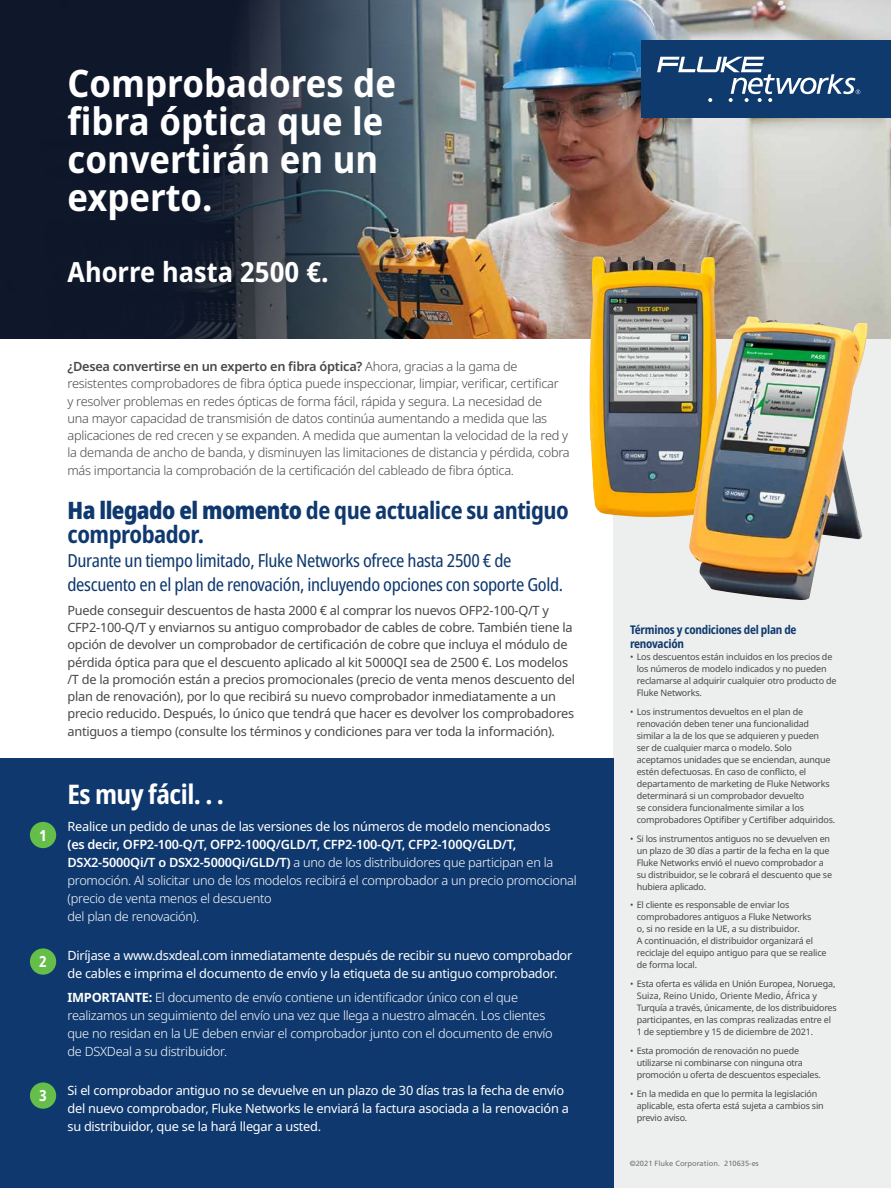
<style>
.page{position:relative;width:891px;height:1188px;background:#fff}
.page>*{position:absolute;margin:0;border:0;box-sizing:border-box;transform-origin:0 0}
.t1{font:700 semi-condensed 37.95px/38px "Noto Sans";color:#fff}
.t2{font:700 semi-condensed 27.75px "Noto Sans";color:#fff}
.t3{font:700 condensed 27px "Noto Sans";letter-spacing:-.02em;color:#fff}
.t4{font:700 condensed 24px/24px "Noto Sans";letter-spacing:-.02em;color:#0f396e}
.t5{font:condensed 18px/24px "Noto Sans";letter-spacing:-.02em;color:#0f396e}
.t6{font:700 condensed 15.3px "Noto Sans";color:#fff}
.t7{font:12.75px/17.2px "Noto Sans";letter-spacing:-.02em;color:#494846}
.t8{font:300 12.75px/17.2px "Noto Sans";letter-spacing:-.02em;color:#494846}
.t9{font:300 12.75px/18px "Noto Sans";letter-spacing:-.02em;color:#fff}
.t10{font:12.75px/18px "Noto Sans";letter-spacing:-.02em;color:#fff}
.t11{font:700 condensed 12px/14.4px "Noto Sans";letter-spacing:-.02em;color:#0f3a6e}
.t12{font:9px/12px "Noto Sans";letter-spacing:-.02em;color:#494846}
.t13{font:7.5px "Frutiger LT Std";color:#737373}
.s1{font-weight:600}
.s2{font-weight:900}
.s3{font-weight:700}
</style>
<div class="page">
<div style="left:614px;top:338px;width:277px;height:850px;background:#edeeee"></div>
<div style="left:0;top:758px;width:614px;height:430px;background:#0f396e"></div>
<img style="left:0;top:0;width:891px;height:338px">
<div style="left:641px;top:40px;width:250px;height:78px;background:#0f3a6e"></div>
<svg style="left:657px;top:57px;width:203px;height:45px"></svg>
<div style="left:30px;top:822px;width:26px;height:26px;background:#64be49;border-radius:50%"></div>
<div style="left:30px;top:948px;width:26px;height:27px;background:#64be49;border-radius:50%"></div>
<div style="left:30px;top:1082px;width:26px;height:27px;background:#64be49;border-radius:50%"></div>
<img style="left:589px;top:256px;width:128px;height:261px">
<img style="left:689px;top:316px;width:179px;height:284px">
<h1 class="t1" style="left:68px;top:65px;width:330px">Comprobadores de fibra óptica que le convertirán en un experto.</h1>
<h2 class="t2" style="left:68px;top:253px;width:263px">Ahorre hasta 2500 €.</h2>
<h3 class="t6" style="left:39px;top:824px;width:9px">1</h3>
<h3 class="t6" style="left:39px;top:951px;width:9px">2</h3>
<h3 class="t6" style="left:39px;top:1085px;width:9px">3</h3>
<p class="t8" style="left:68px;top:358px;width:504px"><span class="s1">¿Desea convertirse en un experto en fibra óptica?</span> Ahora, gracias a la gama de resistentes comprobadores de fibra óptica puede inspeccionar, limpiar, verificar, certificar<br>y resolver problemas en redes ópticas de forma fácil, rápida y segura. La necesidad de<br>una mayor capacidad de transmisión de datos continúa aumentando a medida que las aplicaciones de red crecen y se expanden. A medida que aumentan la velocidad de la red y la demanda de ancho de banda, y disminuyen las limitaciones de distancia y pérdida, cobra más importancia la comprobación de la certificación del cableado de fibra óptica.</p>
<h3 class="t4" style="left:68px;top:499px;width:503px"><span class="s2">Ha llegado el momento</span> de que actualice su antiguo comprobador.</h3>
<h3 class="t5" style="left:68px;top:549px;width:497px">Durante un tiempo limitado, Fluke Networks ofrece hasta 2500 € de descuento en el plan de renovación, incluyendo opciones con soporte Gold.</h3>
<p class="t7" style="left:68px;top:602px;width:509px">Puede conseguir descuentos de hasta 2000 € al comprar los nuevos OFP2-100-Q/T y CFP2-100-Q/T y enviarnos su antiguo comprobador de cables de cobre. También tiene la opción de devolver un comprobador de certificación de cobre que incluya el módulo de pérdida óptica para que el descuento aplicado al kit 5000QI sea de 2500 €. Los modelos /T de la promoción están a precios promocionales (precio de venta menos descuento del plan de renovación), por lo que recibirá su nuevo comprobador inmediatamente a un precio reducido. Después, lo único que tendrá que hacer es devolver los comprobadores antiguos a tiempo (consulte los términos y condiciones para ver toda la información).</p>
<h3 class="t3" style="left:68px;top:775px;width:158px">Es muy fácil. . .</h3>
<h3 class="t10" style="left:68px;top:818px;width:485px">Realice un pedido de unas de las versiones de los números de modelo mencionados</h3>
<p class="t9" style="left:68px;top:836px;width:511px"><span class="s1">(es decir, OFP2-100-Q/T, OFP2-100Q/GLD/T, CFP2-100-Q/T, CFP2-100Q/GLD/T, DSX2-5000Qi/T o DSX2-5000Qi/GLD/T)</span> a uno de los distribuidores que participan en la promoción. Al solicitar uno de los modelos recibirá el comprobador a un precio promocional (precio de venta menos el descuento<br>del plan de renovación).</p>
<h3 class="t10" style="left:68px;top:946px;width:506px">Diríjase a www.dsxdeal.com inmediatamente después de recibir su nuevo comprobador de cables e imprima el documento de envío y la etiqueta de su antiguo comprobador.</h3>
<p class="t9" style="left:68px;top:989px;width:487px"><span class="s3">IMPORTANTE:</span> El documento de envío contiene un identificador único con el que realizamos un seguimiento del envío una vez que llega a nuestro almacén. Los clientes que no residan en la UE deben enviar el comprobador junto con el documento de envío de DSXDeal a su distribuidor.</p>
<h3 class="t10" style="left:68px;top:1081px;width:503px">Si el comprobador antiguo no se devuelve en un plazo de 30 días tras la fecha de envío del nuevo comprobador, Fluke Networks le enviará la factura asociada a la renovación a su distribuidor, que se la hará llegar a usted.</h3>
<h3 class="t11" style="left:630px;top:622px;width:168px">Términos y condiciones del plan de renovación</h3>
<p class="t12" style="left:637px;top:651px;width:201px;text-indent:-7px">• Los descuentos están incluidos en los precios de los números de modelo indicados y no pueden reclamarse al adquirir cualquier otro producto de Fluke Networks.</p>
<p class="t12" style="left:637px;top:706px;width:200px;text-indent:-7px">• Los instrumentos devueltos en el plan de renovación deben tener una funcionalidad similar a la de los que se adquieren y pueden<br>ser de cualquier marca o modelo. Solo aceptamos unidades que se enciendan, aunque estén defectuosas. En caso de conflicto, el departamento de marketing de Fluke Networks determinará si un comprobador devuelto<br>se considera funcionalmente similar a los comprobadores Optifiber y Certifiber adquiridos.</p>
<p class="t12" style="left:637px;top:833px;width:197px;text-indent:-7px">• Si los instrumentos antiguos no se devuelven en un plazo de 30 días a partir de la fecha en la que Fluke Networks envió el nuevo comprobador a su distribuidor, se le cobrará el descuento que se hubiera aplicado.</p>
<p class="t12" style="left:637px;top:899px;width:191px;text-indent:-7px">• El cliente es responsable de enviar los comprobadores antiguos a Fluke Networks<br>o, si no reside en la UE, a su distribuidor.<br>A continuación, el distribuidor organizará el reciclaje del equipo antiguo para que se realice de forma local.</p>
<p class="t12" style="left:637px;top:978px;width:201px;text-indent:-7px">• Esta oferta es válida en Unión Europea, Noruega, Suiza, Reino Unido, Oriente Medio, África y Turquía a través, únicamente, de los distribuidores participantes, en las compras realizadas entre el 1 de septiembre y 15 de diciembre de 2021.</p>
<p class="t12" style="left:637px;top:1045px;width:186px;text-indent:-7px">• Esta promoción de renovación no puede utilizarse ni combinarse con ninguna otra promoción u oferta de descuentos especiales.</p>
<p class="t12" style="left:637px;top:1088px;width:189px;text-indent:-7px">• En la medida en que lo permita la legislación aplicable, esta oferta está sujeta a cambios sin previo aviso.</p>
<p class="t13" style="left:630px;top:1159px;width:130px">©2021 Fluke Corporation. 210635-es</p>
</div>
